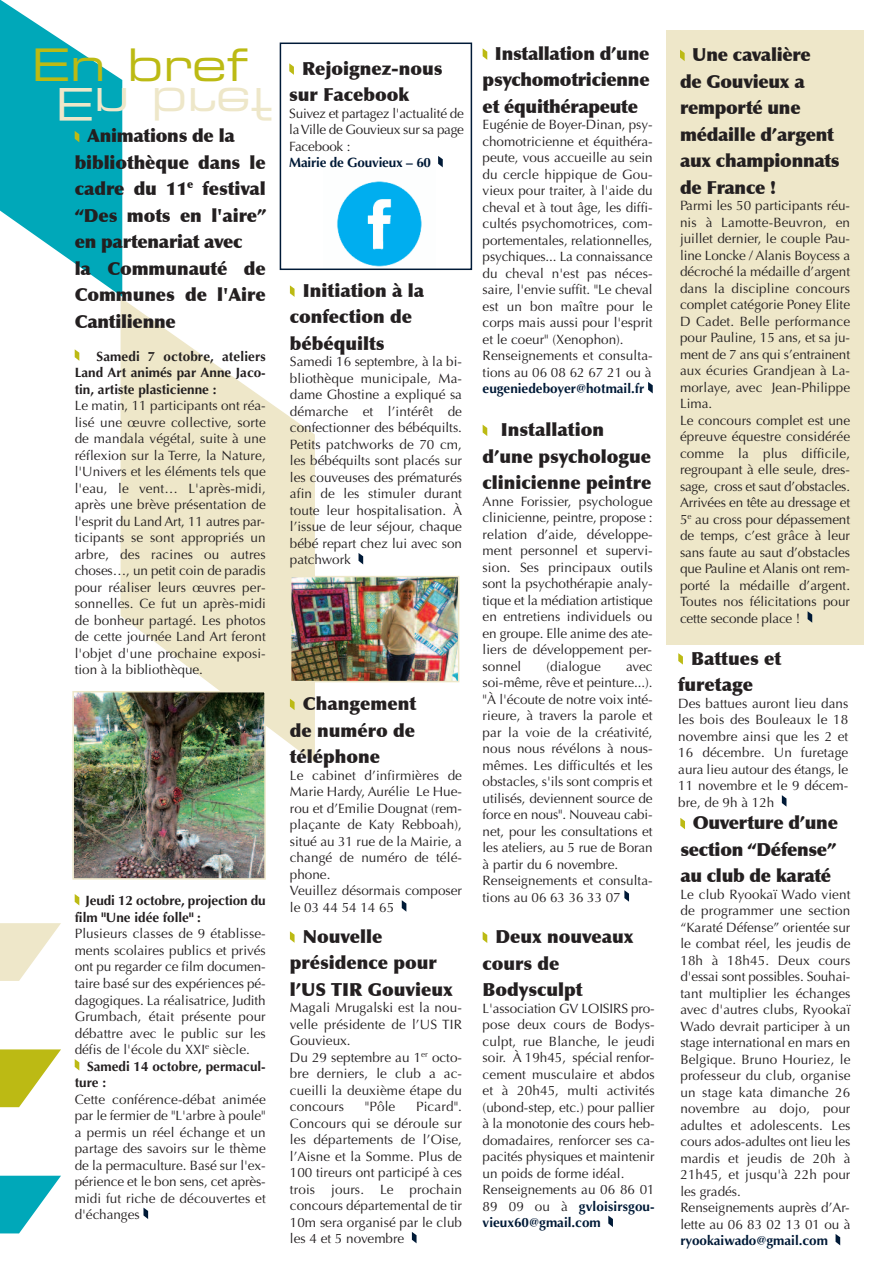
<style>
.page{position:relative;width:893px;height:1276px;background:#fff}
.page>*{position:absolute;margin:0;border:0;box-sizing:border-box;transform-origin:0 0}
.t1{font:45px "Eurostile Extended Two";letter-spacing:-.33em;color:#bcba14}
.t2{font:900 18px/26.5px "Optima";letter-spacing:-.005em;color:#231f20}
.t3{font:13.5px/16.5px "Optima";color:#231f20;text-align:justify}
.t4{font:700 13.5px/16.5px "Optima";color:#231f20}
.t5{font:700 13.5px "Optima";color:#001a37}
.s1{color:#eee7c9}
.s2{font-weight:700;color:#001a37}
</style>
<div class="page">
<div style="left:666px;top:31px;width:198px;height:614px;background:#eee7c9"></div>
<svg style="left:0;top:923px;width:61px;height:58px"></svg>
<svg style="left:0;top:1049px;width:61px;height:58px"></svg>
<svg style="left:0;top:1175px;width:61px;height:58px"></svg>
<svg style="left:121px;top:298px;width:194px;height:464px;fill:#eee7c9"></svg>
<svg style="left:483px;top:48px;width:4px;height:12px"></svg>
<svg style="left:648px;top:382px;width:5px;height:11px"></svg>
<svg style="left:483px;top:425px;width:4px;height:11px"></svg>
<svg style="left:624px;top:890px;width:5px;height:11px"></svg>
<svg style="left:290px;top:285px;width:5px;height:12px"></svg>
<svg style="left:359px;top:553px;width:4px;height:11px"></svg>
<svg style="left:680px;top:50px;width:5px;height:11px"></svg>
<svg style="left:808px;top:611px;width:4px;height:12px"></svg>
<svg style="left:290px;top:698px;width:5px;height:12px"></svg>
<svg style="left:402px;top:900px;width:4px;height:11px"></svg>
<svg style="left:0;top:0;width:122px;height:297px"></svg>
<svg style="left:75px;top:349px;width:4px;height:12px"></svg>
<svg style="left:143px;top:1207px;width:5px;height:12px"></svg>
<svg style="left:75px;top:894px;width:4px;height:11px"></svg>
<svg style="left:75px;top:1059px;width:4px;height:11px"></svg>
<img style="left:293px;top:579px;width:163px;height:100px">
<div style="left:290px;top:576px;width:169px;height:106px;border:2px solid #eee7c9"></div>
<img style="left:75px;top:694px;width:188px;height:182px">
<div style="left:72px;top:691px;width:194px;height:188px;border:2px solid #eee7c9"></div>
<img style="left:337px;top:181px;width:85px;height:86px">
<div style="left:280px;top:43px;width:192px;height:227px;border:2px solid #001a37"></div>
<svg style="left:289px;top:63px;width:5px;height:12px"></svg>
<svg style="left:438px;top:156px;width:5px;height:11px"></svg>
<svg style="left:290px;top:931px;width:5px;height:11px"></svg>
<svg style="left:412px;top:1232px;width:5px;height:11px"></svg>
<svg style="left:483px;top:932px;width:4px;height:11px"></svg>
<svg style="left:608px;top:1215px;width:5px;height:12px"></svg>
<svg style="left:680px;top:818px;width:5px;height:11px"></svg>
<svg style="left:835px;top:1234px;width:5px;height:11px"></svg>
<svg style="left:678px;top:653px;width:5px;height:11px"></svg>
<svg style="left:782px;top:795px;width:4px;height:11px"></svg>
<h1 class="t1" style="left:31px;top:48px;width:243px">E<span class="s1">E</span>n<span class="s1">n</span> b<span class="s1">b</span>r<span class="s1">r</span>e<span class="s1">e</span>f <span class="s1">f</span></h1>
<h2 class="t2" style="left:483px;top:40px;width:169px;text-align:justify;text-indent:12px">Installation d’une psychomotricienne et équithérapeute</h2>
<p class="t3" style="left:483px;top:117px;width:172px;text-align:left">Eugénie de Boyer-Dinan, psy&shy;chomotricienne et équithéra&shy;peute, vous accueille au sein du cercle hippique de Gou&shy;vieux pour traiter, à l'aide du cheval et à tout âge, les diffi&shy;cultés psychomotrices, com&shy;portementales, relationnelles, psychiques... La connaissance du cheval n'est pas néces&shy;saire, l'envie suffit. "Le cheval est un bon maître pour le corps mais aussi pour l'esprit et le coeur" (Xenophon).<br>Renseignements et consulta&shy;tions au 06 08 62 67 21 ou à</p>
<p class="t5" style="left:483px;top:381px;width:163px">eugeniedeboyer@hotmail.fr</p>
<h2 class="t2" style="left:483px;top:416px;width:170px;text-indent:18px">Installation d’une psychologue clinicienne peintre</h2>
<p class="t3" style="left:483px;top:493px;width:172px">Anne Forissier, psychologue clinicienne, peintre, propose : relation d’aide, développe&shy;ment personnel et supervi&shy;sion. Ses principaux outils sont la psychothérapie analy&shy;tique et la médiation artistique en entretiens individuels ou en groupe. Elle anime des ate&shy;liers de développement per&shy;sonnel</p>
<h2 class="t2" style="left:289px;top:55px;width:155px;text-indent:13px">Rejoignez-nous sur Facebook</h2>
<p class="t3" style="left:289px;top:105px;width:176px">Suivez et partagez l'actualité de laVille de Gouvieux sur sa page Facebook :</p>
<p class="t5" style="left:289px;top:155px;width:143px">Mairie de Gouvieux – 60</p>
<h2 class="t2" style="left:75px;top:123px;width:193px;text-indent:12px">Animations de la bibliothèque dans le cadre du 11<sup>e</sup> festival “Des mots en l'aire” en partenariat avec<br>la Communauté de<br>Communes de l'Aire<br>Cantilienne</h2>
<p class="t4" style="left:75px;top:348px;width:193px;text-align:justify;text-indent:22px">Samedi 7 octobre, ateliers Land Art animés par Anne Jaco&shy;tin, artiste plasticienne :</p>
<p class="t3" style="left:75px;top:398px;width:193px">Le matin, 11 participants ont réa&shy;lisé une œuvre collective, sorte de mandala végétal, suite à une réflexion sur la Terre, la Nature, l'Univers et les éléments tels que l'eau, le vent… L'après-midi, après une brève présentation de l'esprit du Land Art, 11 autres par&shy;ticipants se sont appropriés un arbre, des racines ou autres choses…, un petit coin de paradis pour réaliser leurs œuvres per&shy;sonnelles. Ce fut un après-midi de bonheur partagé. Les photos de cette journée Land Art feront l'objet d'une prochaine exposi&shy;tion à la bibliothèque.</p>
<h2 class="t2" style="left:290px;top:277px;width:136px;text-indent:13px">Initiation à la confection de bébéquilts</h2>
<p class="t3" style="left:290px;top:354px;width:174px">Samedi 16 septembre, à la bi&shy;bliothèque municipale, Ma&shy;dame Ghostine a expliqué sa démarche et l’intérêt de confectionner des bébéquilts.<br>Petits patchworks de 70 cm, les bébéquilts sont placés sur les couveuses des prématurés afin de les stimuler durant toute leur hospitalisation. À l’issue de leur séjour, chaque bébé repart chez lui avec son patchwork</p>
<p class="t3" style="left:546px;top:658px;width:56px">(dialogue</p>
<p class="t3" style="left:483px;top:658px;width:172px;text-align:left;text-indent:143px">avec soi-même, rêve et peinture...). "À l'écoute de notre voix inté&shy;rieure, à travers la parole et par la voie de la créativité, nous nous révélons à nous&shy;mêmes. Les difficultés et les obstacles, s'ils sont compris et utilisés, deviennent source de force en nous". Nouveau cabi&shy;net, pour les consultations et les ateliers, au 5 rue de Boran à partir du 6 novembre.<br>Renseignements et consulta&shy;tions au 06 63 36 33 07</p>
<h2 class="t2" style="left:290px;top:690px;width:128px;text-align:justify;text-indent:13px">Changement de numéro de téléphone</h2>
<p class="t3" style="left:290px;top:767px;width:174px;text-align:left">Le cabinet d’infirmières de<br>Marie Hardy, Aurélie Le Hue&shy;rou et d’Emilie Dougnat (rem&shy;plaçante de Katy Rebboah), situé au 31 rue de la Mairie, a changé de numéro de télé&shy;phone.<br>Veuillez désormais composer le 03 44 54 14 65</p>
<p class="t4" style="left:75px;top:893px;width:193px;text-indent:11px">Jeudi 12 octobre, projection du film "Une idée folle" :</p>
<p class="t3" style="left:75px;top:926px;width:193px">Plusieurs classes de 9 établisse&shy;ments scolaires publics et privés ont pu regarder ce film documen&shy;taire basé sur des expériences pé&shy;dagogiques. La réalisatrice, Judith Grumbach, était présente pour débattre avec le public sur les défis de l'école du XXI<sup>e</sup> siècle.</p>
<p class="t4" style="left:75px;top:1058px;width:193px;text-indent:12px">Samedi 14 octobre, permacul&shy;ture :</p>
<p class="t3" style="left:75px;top:1091px;width:193px">Cette conférence-débat animée par le fermier de "L'arbre à poule" a permis un réel échange et un partage des savoirs sur le thème de la permaculture. Basé sur l'ex&shy;périence et le bon sens, cet après&shy;midi fut riche de découvertes et d'échanges</p>
<h2 class="t2" style="left:290px;top:923px;width:164px;text-indent:13px">Nouvelle présidence pour l’US TIR Gouvieux</h2>
<p class="t3" style="left:290px;top:999px;width:174px;text-align:left">Magali Mrugalski est la nou&shy;velle présidente de l’US TIR<br>Gouvieux.<br>Du 29 septembre au 1<sup>er</sup> octo&shy;bre derniers, le club a ac&shy;cueilli la deuxième étape du concours</p>
<h2 class="t2" style="left:483px;top:923px;width:152px;text-indent:13px">Deux nouveaux cours de<br>Bodysculpt</h2>
<p class="t3" style="left:483px;top:1000px;width:174px;text-align:left">L'association GV LOISIRS pro&shy;pose deux cours de Bodys&shy;culpt, rue Blanche, le jeudi soir. À 19h45, spécial renfor&shy;cement musculaire et abdos et à 20h45, multi activités (ubond-step, etc.) pour pallier à la monotonie des cours heb&shy;domadaires, renforcer ses ca&shy;pacités physiques et maintenir un poids de forme idéal.<br>Renseignements au 06 86 01<br>89 09 ou à <span class="s2">gvloisirsgou&shy;vieux60@gmail.com</span></p>
<p class="t3" style="left:290px;top:1098px;width:174px;text-indent:126px">Picard".<br>Concours qui se déroule sur les départements de l’Oise, l’Aisne et la Somme. Plus de 100 tireurs ont participé à ces trois jours. Le prochain concours départemental de tir 10m sera organisé par le club les 4 et 5 novembre</p>
<p class="t3" style="left:365px;top:1098px;width:32px">"Pôle</p>
<h2 class="t2" style="left:680px;top:42px;width:161px;text-indent:12px">Une cavalière<br>de Gouvieux a remporté une médaille d’argent aux championnats de France !</h2>
<p class="t3" style="left:680px;top:197px;width:172px;text-align:left">Parmi les 50 participants réu&shy;nis à Lamotte-Beuvron, en juillet dernier, le couple Pau&shy;line Loncke / Alanis Boycess a décroché la médaille d’argent dans la discipline concours complet catégorie Poney Elite<br>D Cadet. Belle performance pour Pauline, 15 ans, et sa ju&shy;ment de 7 ans qui s’entrainent aux écuries Grandjean à La&shy;morlaye, avec Jean-Philippe<br>Lima.<br>Le concours complet est une épreuve équestre considérée comme la plus difficile, regroupant à elle seule, dres&shy;sage, cross et saut d’obstacles.<br>Arrivées en tête au dressage et<br>5<sup>e</sup> au cross pour dépassement de temps, c’est grâce à leur sans faute au saut d’obstacles que Pauline et Alanis ont rem&shy;porté la médaille d’argent.<br>Toutes nos félicitations pour cette seconde place !</p>
<h2 class="t2" style="left:678px;top:645px;width:104px;text-indent:13px">Battues et furetage</h2>
<p class="t3" style="left:678px;top:695px;width:172px">Des battues auront lieu dans les bois des Bouleaux le 18 novembre ainsi que les 2 et 16 décembre. Un furetage aura lieu autour des étangs, le 11 novembre et le 9 décem&shy;bre, de 9h à 12h</p>
<h2 class="t2" style="left:680px;top:809px;width:159px;text-align:justify;text-indent:12px">Ouverture d’une section “Défense” au club de karaté</h2>
<p class="t3" style="left:680px;top:886px;width:172px;text-align:left">Le club Ryookaï Wado vient de programmer une section “Karaté Défense” orientée sur le combat réel, les jeudis de<br>18h à 18h45. Deux cours d'essai sont possibles. Souhai&shy;tant multiplier les échanges avec d'autres clubs, Ryookaï<br>Wado devrait participer à un stage international en mars en<br>Belgique. Bruno Houriez, le professeur du club, organise un stage kata dimanche 26 novembre au dojo, pour adultes et adolescents. Les cours ados-adultes ont lieu les mardis et jeudis de 20h à<br>21h45, et jusqu'à 22h pour les gradés.<br>Renseignements auprès d’Ar&shy;lette au 06 83 02 13 01 ou à</p>
<p class="t5" style="left:680px;top:1233px;width:149px">ryookaiwado@gmail.com</p>
</div>
